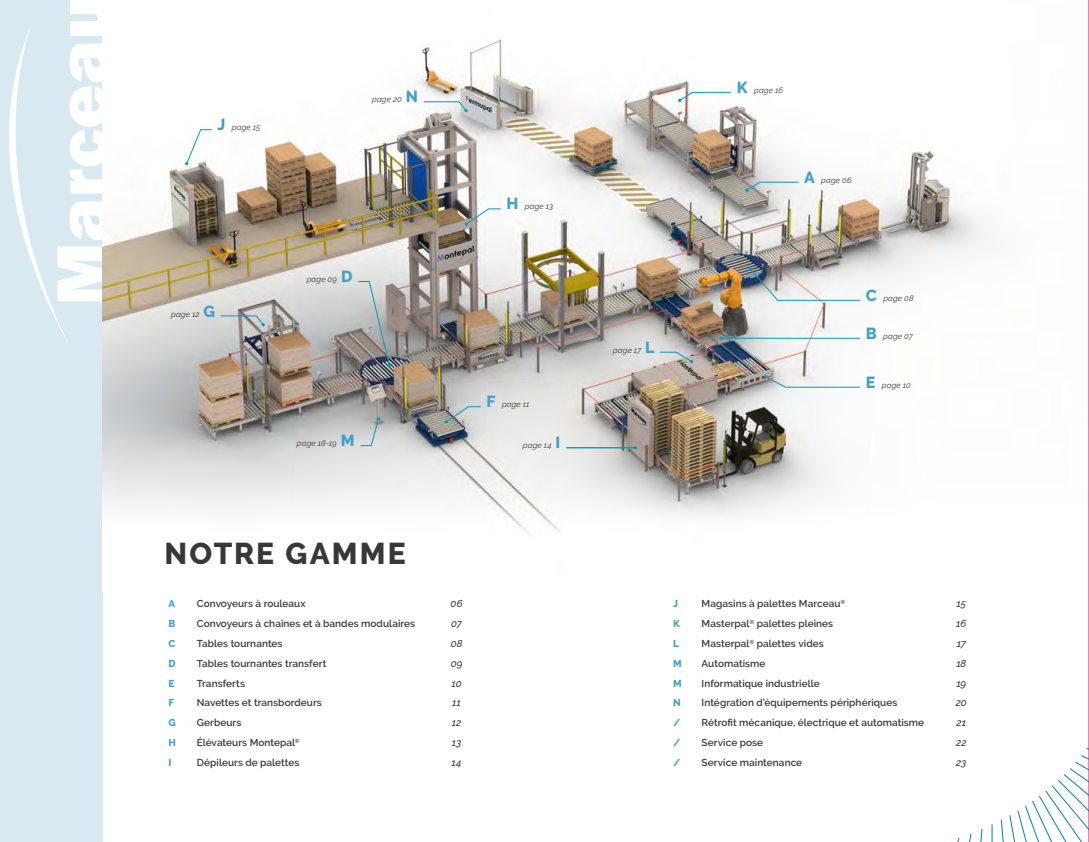
<style>
.page{position:relative;width:1089px;height:842px;background:#fff}
.page>*{position:absolute;margin:0;border:0;box-sizing:border-box;transform-origin:0 0}
.t1{font:800 30px "Raleway";letter-spacing:.07em;color:#383937}
.t2{font:600 10px "Raleway";letter-spacing:.005em;color:#383937}
.t3{font:italic 500 10px "Raleway";color:#383937}
.t4{font:800 10px "Raleway";color:#41a2c6}
.t5{font:italic 8px "Raleway";letter-spacing:.015em;color:#383937}
.s1{font-weight:800;font-style:normal;font-size:16px;color:#41a2c6}
</style>
<div class="page">
<div style="left:0;top:0;width:102px;height:842px;background:#d9e9f2"></div>
<svg style="left:9px;top:0;width:93px;height:343px"></svg>
<img style="left:102px;top:39px;width:884px;height:496px">
<svg style="left:444px;top:406px;width:37px;height:17px"></svg>
<svg style="left:465px;top:208px;width:37px;height:18px"></svg>
<svg style="left:359px;top:417px;width:21px;height:30px"></svg>
<svg style="left:357px;top:280px;width:34px;height:87px;background:#a4a7a7"></svg>
<svg style="left:220px;top:315px;width:45px;height:11px"></svg>
<svg style="left:423px;top:101px;width:44px;height:11px"></svg>
<svg style="left:185px;top:129px;width:28px;height:36px"></svg>
<svg style="left:678px;top:91px;width:54px;height:11px"></svg>
<svg style="left:745px;top:181px;width:54px;height:11px"></svg>
<svg style="left:659px;top:351px;width:34px;height:12px"></svg>
<svg style="left:748px;top:267px;width:113px;height:34px"></svg>
<svg style="left:764px;top:375px;width:97px;height:13px"></svg>
<hr style="left:721px;top:338px;width:139px;height:1px;background:#0599c0">
<hr style="left:566px;top:447px;width:69px;height:1px;background:#0599c0">
<svg style="left:957px;top:748px;width:131px;height:94px"></svg>
<hr style="left:1088px;top:0;width:1px;height:842px;background:#e6007c">
<p class="t5" style="left:217px;top:123px;width:44px"><span class="s1">J</span> page 15</p>
<p class="t5" style="left:372px;top:95px;width:47px">page 20 <span class="s1">N</span></p>
<p class="t5" style="left:171px;top:309px;width:46px">page 12 <span class="s1">G</span></p>
<p class="t5" style="left:307px;top:275px;width:47px">page 09 <span class="s1">D</span></p>
<p class="t5" style="left:297px;top:439px;width:59px">page 18-19 <span class="s1">M</span></p>
<p class="t5" style="left:506px;top:202px;width:48px"><span class="s1">H</span> page 13</p>
<p class="t5" style="left:486px;top:399px;width:45px"><span class="s1">F</span> page 11</p>
<p class="t5" style="left:523px;top:441px;width:39px">page 14 <span class="s1">I</span></p>
<h1 class="t1" style="left:164px;top:536px;width:243px">NOTRE GAMME</h1>
<p class="t4" style="left:168px;top:598px;width:8px">A</p>
<p class="t2" style="left:197px;top:598px;width:110px">Convoyeurs à rouleaux</p>
<p class="t3" style="left:450px;top:598px;width:13px">06</p>
<p class="t4" style="left:168px;top:618px;width:8px">B</p>
<p class="t2" style="left:197px;top:618px;width:220px">Convoyeurs à chaînes et à bandes modulaires</p>
<p class="t3" style="left:451px;top:618px;width:12px">07</p>
<p class="t4" style="left:168px;top:638px;width:8px">C</p>
<p class="t2" style="left:197px;top:637px;width:87px">Tables tournantes</p>
<p class="t3" style="left:450px;top:637px;width:13px">08</p>
<p class="t4" style="left:168px;top:657px;width:9px">D</p>
<p class="t2" style="left:197px;top:657px;width:131px">Tables tournantes transfert</p>
<p class="t3" style="left:450px;top:657px;width:13px">09</p>
<p class="t4" style="left:168px;top:677px;width:7px">E</p>
<p class="t2" style="left:197px;top:677px;width:50px">Transferts</p>
<p class="t3" style="left:451px;top:677px;width:12px">10</p>
<p class="t4" style="left:168px;top:697px;width:7px">F</p>
<p class="t2" style="left:197px;top:697px;width:126px">Navettes et transbordeurs</p>
<p class="t3" style="left:452px;top:697px;width:10px">11</p>
<p class="t4" style="left:168px;top:717px;width:9px">G</p>
<p class="t2" style="left:197px;top:717px;width:46px">Gerbeurs</p>
<p class="t3" style="left:452px;top:717px;width:11px">12</p>
<p class="t4" style="left:168px;top:737px;width:9px">H</p>
<p class="t2" style="left:197px;top:737px;width:104px">Élévateurs Montepal<sup>®</sup></p>
<p class="t3" style="left:452px;top:737px;width:11px">13</p>
<p class="t4" style="left:168px;top:757px;width:4px">I</p>
<p class="t2" style="left:197px;top:757px;width:104px">Dépileurs de palettes</p>
<p class="t3" style="left:451px;top:757px;width:11px">14</p>
<p class="t5" style="left:613px;top:345px;width:43px">page 17 <span class="s1">L</span></p>
<p class="t5" style="left:736px;top:86px;width:48px"><span class="s1">K</span> page 16</p>
<p class="t5" style="left:804px;top:175px;width:49px"><span class="s1">A</span> page 06</p>
<p class="t5" style="left:865px;top:293px;width:49px"><span class="s1">C</span> page 08</p>
<p class="t5" style="left:865px;top:331px;width:49px"><span class="s1">B</span> page 07</p>
<p class="t5" style="left:865px;top:380px;width:47px"><span class="s1">E</span> page 10</p>
<p class="t4" style="left:673px;top:598px;width:6px">J</p>
<p class="t2" style="left:701px;top:598px;width:145px">Magasins à palettes Marceau<sup>®</sup></p>
<p class="t3" style="left:956px;top:598px;width:11px">15</p>
<p class="t4" style="left:673px;top:618px;width:8px">K</p>
<p class="t2" style="left:701px;top:618px;width:133px">Masterpal<sup>®</sup> palettes pleines</p>
<p class="t3" style="left:956px;top:618px;width:12px">16</p>
<p class="t4" style="left:673px;top:638px;width:7px">L</p>
<p class="t2" style="left:701px;top:637px;width:124px">Masterpal<sup>®</sup> palettes vides</p>
<p class="t3" style="left:956px;top:637px;width:11px">17</p>
<p class="t4" style="left:673px;top:657px;width:10px">M</p>
<p class="t2" style="left:701px;top:657px;width:65px">Automatisme</p>
<p class="t3" style="left:956px;top:657px;width:12px">18</p>
<p class="t4" style="left:673px;top:677px;width:10px">M</p>
<p class="t2" style="left:701px;top:677px;width:120px">Informatique industrielle</p>
<p class="t3" style="left:956px;top:677px;width:12px">19</p>
<p class="t4" style="left:673px;top:697px;width:9px">N</p>
<p class="t2" style="left:701px;top:697px;width:197px">Intégration d’équipements périphériques</p>
<p class="t3" style="left:955px;top:697px;width:13px">20</p>
<p class="t4" style="left:673px;top:717px;width:9px">/</p>
<p class="t2" style="left:701px;top:717px;width:224px">Rétrofit mécanique, électrique et automatisme</p>
<p class="t3" style="left:956px;top:717px;width:11px">21</p>
<p class="t4" style="left:673px;top:737px;width:9px">/</p>
<p class="t2" style="left:701px;top:737px;width:63px">Service pose</p>
<p class="t3" style="left:956px;top:737px;width:12px">22</p>
<p class="t4" style="left:673px;top:757px;width:9px">/</p>
<p class="t2" style="left:701px;top:757px;width:102px">Service maintenance</p>
<p class="t3" style="left:956px;top:756px;width:12px">23</p>
</div>
